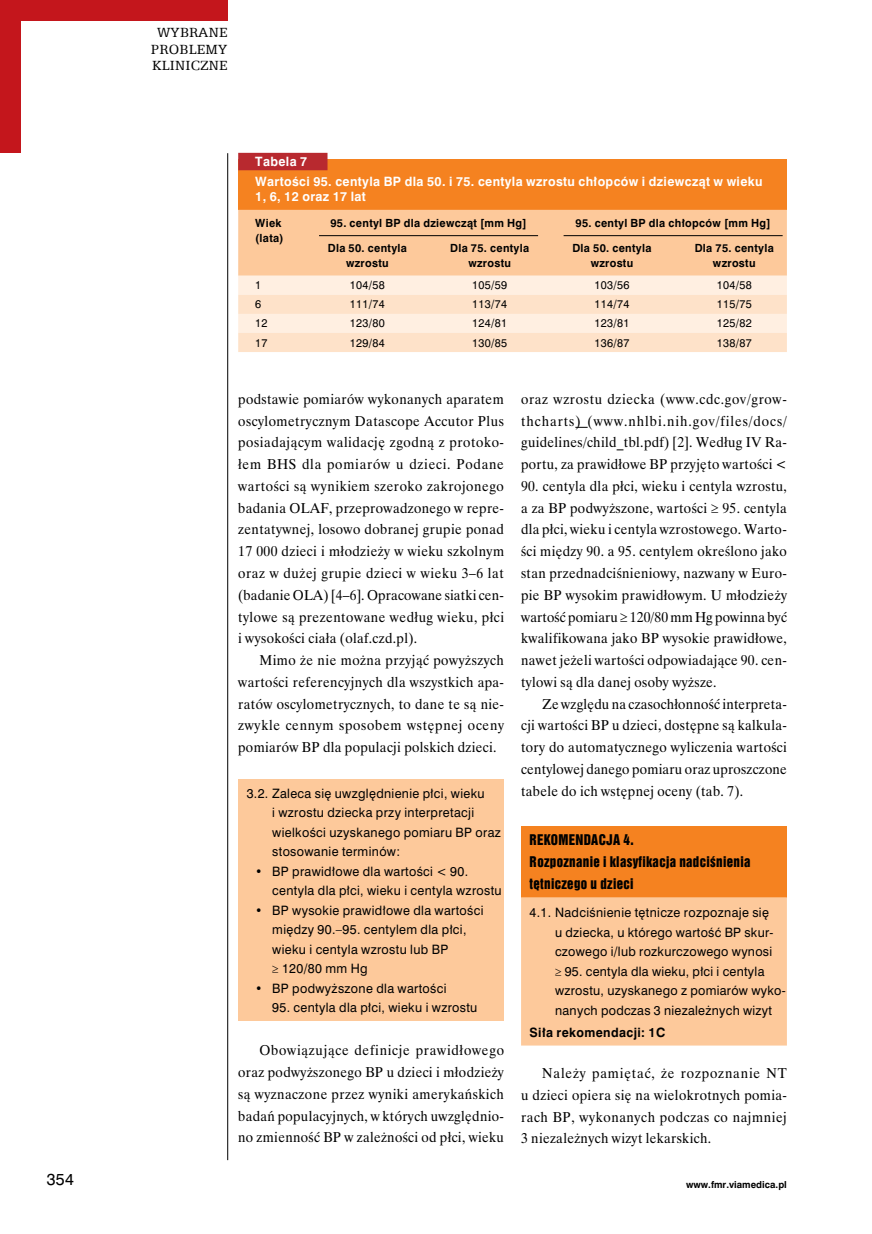
<style>
.page{position:relative;width:872px;height:1234px;background:#fff}
.page>*{position:absolute;margin:0;border:0;box-sizing:border-box;transform-origin:0 0}
.t1{font:15px/16.5px "Egyptian 505 EU";letter-spacing:.015em;color:#000;text-align:center}
.t2{font:15px "Swis 721 PL";color:#000}
.t3{font:14.25px/21.8px "Time Ibis EE";letter-spacing:.025em;color:#000;text-align:justify;scale:.95 1}
.t4{font:13.5px/21.8px "Swis 921 EU";letter-spacing:.025em;color:#000}
.t5{font:12px/19.5px "Swis 721 PL";letter-spacing:.03em;color:#000}
.t6{font:700 12px/20.4px "Swis 721 PL";letter-spacing:.03em;color:#fff}
.t7{font:700 12px "Swis 721 PL";letter-spacing:.03em;color:#000}
.t8{font:700 10.5px/15px "Swis 721 PL";letter-spacing:.03em;color:#000;text-align:center}
.t9{font:10.5px "Swis 721 PL";letter-spacing:.03em;color:#000}
.t10{font:700 9px "Swis 721 PL";color:#000}
</style>
<div class="page">
<hr style="left:227px;top:153px;width:1px;height:1006px;background:#000">
<div style="left:0;top:0;width:227px;height:21px;background:#c4161c"></div>
<div style="left:0;top:0;width:21px;height:153px;background:#c4161c"></div>
<div style="left:238px;top:779px;width:266px;height:241px;background:#fdc99b"></div>
<svg style="left:575px;top:427px;width:12px;height:1px"></svg>
<div style="left:521px;top:825px;width:266px;height:72px;background:#f58220"></div>
<div style="left:521px;top:897px;width:266px;height:148px;background:#fdc99b"></div>
<div style="left:238px;top:160px;width:549px;height:50px;background:#f58220"></div>
<svg style="left:238px;top:210px;width:549px;height:142px;background:#fdd9ba"></svg>
<div style="left:238px;top:153px;width:89px;height:17px;background:#b8292f"></div>
<hr style="left:319px;top:235px;width:219px;height:1px;background:#000">
<hr style="left:563px;top:235px;width:219px;height:1px;background:#000">
<p class="t1" style="left:151px;top:24px;width:78px">WYBRANE<br>PROBLEMY<br>KLINICZNE</p>
<p class="t6" style="left:255px;top:151px;width:509px">Tabela 7<br>Wartości 95. centyla BP dla 50. i 75. centyla wzrostu chłopców i dziewcząt w wieku</p>
<p class="t6" style="left:255px;top:186px;width:112px">1, 6, 12 oraz 17 lat</p>
<p class="t8" style="left:255px;top:215px;width:30px;text-align:left">Wiek (lata)</p>
<p class="t8" style="left:330px;top:215px;width:198px">95. centyl BP dla dziewcząt [mm Hg]</p>
<p class="t8" style="left:575px;top:215px;width:197px">95. centyl BP dla chłopców [mm Hg]</p>
<p class="t8" style="left:328px;top:240px;width:81px">Dla 50. centyla wzrostu</p>
<p class="t8" style="left:450px;top:240px;width:81px">Dla 75. centyla wzrostu</p>
<p class="t8" style="left:572px;top:240px;width:81px">Dla 50. centyla wzrostu</p>
<p class="t8" style="left:694px;top:240px;width:81px">Dla 75. centyla wzrostu</p>
<p class="t9" style="left:255px;top:278px;width:8px">1</p>
<p class="t9" style="left:350px;top:278px;width:36px">104/58</p>
<p class="t9" style="left:472px;top:278px;width:36px">105/59</p>
<p class="t9" style="left:594px;top:278px;width:36px">103/56</p>
<p class="t9" style="left:717px;top:278px;width:36px">104/58</p>
<p class="t9" style="left:255px;top:297px;width:8px">6</p>
<p class="t9" style="left:350px;top:297px;width:36px">111/74</p>
<p class="t9" style="left:472px;top:297px;width:36px">113/74</p>
<p class="t9" style="left:594px;top:297px;width:36px">114/74</p>
<p class="t9" style="left:717px;top:297px;width:36px">115/75</p>
<p class="t9" style="left:255px;top:316px;width:14px">12</p>
<p class="t9" style="left:350px;top:316px;width:36px">123/80</p>
<p class="t9" style="left:472px;top:316px;width:36px">124/81</p>
<p class="t9" style="left:594px;top:316px;width:36px">123/81</p>
<p class="t9" style="left:717px;top:316px;width:36px">125/82</p>
<p class="t9" style="left:255px;top:335px;width:14px">17</p>
<p class="t9" style="left:350px;top:335px;width:36px">129/84</p>
<p class="t9" style="left:472px;top:335px;width:36px">130/85</p>
<p class="t9" style="left:594px;top:335px;width:36px">136/87</p>
<p class="t9" style="left:717px;top:335px;width:36px">138/87</p>
<p class="t3" style="left:238px;top:388px;width:281px">podstawie pomiarów wykonanych aparatem oscylometrycznym Datascope Accutor Plus posiadającym walidację zgodną z protoko&shy;łem BHS dla pomiarów u dzieci. Podane wartości są wynikiem szeroko zakrojonego badania OLAF, przeprowadzonego w repre&shy;zentatywnej, losowo dobranej grupie ponad 17 000 dzieci i młodzieży w wieku szkolnym oraz w dużej grupie dzieci w wieku 3–6 lat (badanie OLA) [4–6]. Opracowane siatki cen&shy;tylowe są prezentowane według wieku, płci i wysokości ciała (olaf.czd.pl).</p>
<p class="t3" style="left:238px;top:649px;width:281px;text-indent:21px">Mimo że nie można przyjąć powyższych wartości referencyjnych dla wszystkich apa&shy;ratów oscylometrycznych, to dane te są nie&shy;zwykle cennym sposobem wstępnej oceny pomiarów BP dla populacji polskich dzieci.</p>
<p class="t5" style="left:272px;top:783px;width:230px;text-indent:-26px">3.2. Zaleca się uwzględnienie płci, wieku<br>i wzrostu dziecka przy interpretacji wielkości uzyskanego pomiaru BP oraz stosowanie terminów:</p>
<p class="t5" style="left:272px;top:861px;width:231px;text-indent:-17px">• BP prawidłowe dla wartości &lt; 90. centyla dla płci, wieku i centyla wzrostu</p>
<p class="t5" style="left:272px;top:900px;width:213px;text-indent:-17px">• BP wysokie prawidłowe dla wartości między 90.–95. centylem dla płci, wieku i centyla wzrostu lub BP<br>≥ 120/80 mm Hg</p>
<p class="t5" style="left:255px;top:978px;width:193px">• BP podwyższone dla wartości</p>
<p class="t5" style="left:272px;top:997px;width:207px">95. centyla dla płci, wieku i wzrostu</p>
<p class="t3" style="left:238px;top:1039px;width:281px;text-indent:21px">Obowiązujące definicje prawidłowego oraz podwyższonego BP u dzieci i młodzieży są wyznaczone przez wyniki amerykańskich badań populacyjnych, w których uwzględnio&shy;no zmienność BP w zależności od płci, wieku</p>
<p class="t3" style="left:521px;top:388px;width:281px">oraz wzrostu dziecka (www.cdc.gov/grow&shy;thcharts) (www.nhlbi.nih.gov/files/docs/ guidelines/child_tbl.pdf) [2]. Według IV Ra&shy;portu, za prawidłowe BP przyjęto wartości &lt;</p>
<p class="t3" style="left:521px;top:475px;width:281px">90. centyla dla płci, wieku i centyla wzrostu, a za BP podwyższone, wartości ≥ 95. centyla dla płci, wieku i centyla wzrostowego. Warto&shy;ści między 90. a 95. centylem określono jako stan przednadciśnieniowy, nazwany w Euro&shy;pie BP wysokim prawidłowym. U młodzieży wartość pomiaru ≥ 120/80 mm Hg powinna być kwalifikowana jako BP wysokie prawidłowe, nawet jeżeli wartości odpowiadające 90. cen&shy;tylowi są dla danej osoby wyższe.</p>
<p class="t3" style="left:521px;top:692px;width:281px;text-indent:21px">Ze względu na czasochłonność interpreta&shy;cji wartości BP u dzieci, dostępne są kalkula&shy;tory do automatycznego wyliczenia wartości centylowej danego pomiaru oraz uproszczone tabele do ich wstępnej oceny (tab. 7).</p>
<p class="t4" style="left:529px;top:828px;width:48px">REKOMENDACJA</p>
<p class="t4" style="left:529px;top:828px;width:222px;text-indent:94px">4.<br>Rozpoznanie i klasyfikacja nadciśnienia tętniczego u dzieci</p>
<p class="t5" style="left:555px;top:902px;width:232px;text-indent:-26px">4.1. Nadciśnienie tętnicze rozpoznaje się<br>u dziecka, u którego wartość BP skur&shy;czowego i/lub rozkurczowego wynosi<br>≥ 95. centyla dla wieku, płci i centyla wzrostu, uzyskanego z pomiarów wyko&shy;nanych podczas 3 niezależnych wizyt</p>
<p class="t7" style="left:529px;top:1024px;width:137px">Siła rekomendacji: 1C</p>
<p class="t3" style="left:521px;top:1061px;width:281px;text-indent:21px">Należy pamiętać, że rozpoznanie NT u dzieci opiera się na wielokrotnych pomia&shy;rach BP, wykonanych podczas co najmniej 3 niezależnych wizyt lekarskich.</p>
<p class="t2" style="left:47px;top:1169px;width:29px">354</p>
<p class="t10" style="left:686px;top:1178px;width:102px">www.fmr.viamedica.pl</p>
</div>
